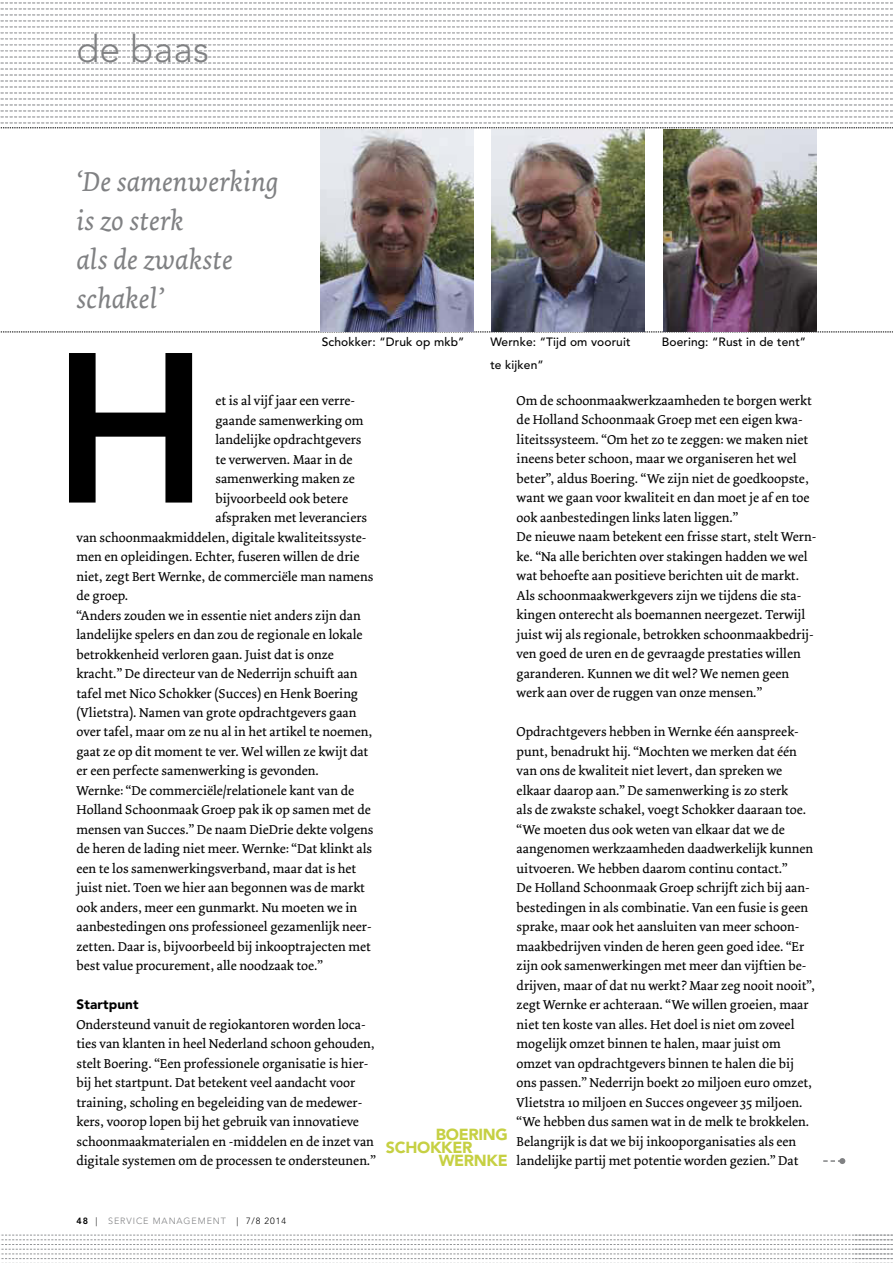
<style>
.page{position:relative;width:893px;height:1263px;background:#fff}
.page>*{position:absolute;margin:0;border:0;box-sizing:border-box;transform-origin:0 0}
.t1{font:800 211.2px "Avenir LT Std";color:#000}
.t2{font:300 37.5px "Avenir LT Std";letter-spacing:.005em;color:#808183}
.t3{font:italic 28.5px/39px "Dolly";color:#808183}
.t4{font:900 15.9px/12.6px "Avenir LT Std";letter-spacing:-.02em;color:#c6d043}
.t5{font:13.5px/19.5px "Dolly";color:#000}
.t6{font:900 13.5px "Avenir LT Std";letter-spacing:.01em;color:#000}
.t7{font:500 12px/22.5px "Avenir LT Std";letter-spacing:.01em;color:#000}
.t8{font:300 9px "Avenir LT Std";letter-spacing:.1em;color:#808183}
.s1{font-weight:800;color:#000}
.s2{color:#000}
</style>
<div class="page">
<svg style="left:0;top:332px;width:892px;height:1px"></svg>
<svg style="left:0;top:2px;width:892px;height:49px"></svg>
<svg style="left:0;top:57px;width:892px;height:72px"></svg>
<svg style="left:1px;top:1235px;width:891px;height:28px"></svg>
<svg style="left:823px;top:1158px;width:22px;height:6px"></svg>
<img style="left:320px;top:129px;width:153px;height:202px">
<img style="left:492px;top:129px;width:153px;height:202px">
<img style="left:663px;top:129px;width:153px;height:202px">
<h2 class="t2" style="left:77px;top:27px;width:134px">de baas</h2>
<h3 class="t3" style="left:77px;top:162px;width:203px">‘De samenwerking is zo sterk<br>als de zwakste schakel’</h3>
<p class="t7" style="left:322px;top:331px;width:144px">Schokker: “Druk op mkb”</p>
<p class="t7" style="left:490px;top:331px;width:142px">Wernke: “Tijd om vooruit te kijken”</p>
<p class="t7" style="left:662px;top:331px;width:146px">Boering: “Rust in de tent”</p>
<h1 class="t1" style="left:52px;top:304px;width:158px">H</h1>
<p class="t5" style="left:517px;top:391px;width:301px">Om de schoonmaakwerkzaamheden te borgen werkt de Holland Schoonmaak Groep met een eigen kwa&shy;liteitssysteem. “Om het zo te zeggen: we maken niet ineens beter schoon, maar we organiseren het wel beter”, aldus Boering. “We zijn niet de goedkoopste, want we gaan voor kwaliteit en dan moet je af en toe ook aanbestedingen links laten liggen.”<br>De nieuwe naam betekent een frisse start, stelt Wern&shy;ke. “Na alle berichten over stakingen hadden we wel wat behoefte aan positieve berichten uit de markt.<br>Als schoonmaakwerkgevers zijn we tijdens die sta&shy;kingen onterecht als boemannen neergezet. Terwijl juist wij als regionale, betrokken schoonmaakbedrij&shy;ven goed de uren en de gevraagde prestaties willen garanderen. Kunnen we dit wel? We nemen geen werk aan over de ruggen van onze mensen.”</p>
<p class="t5" style="left:517px;top:722px;width:300px">Opdrachtgevers hebben in Wernke één aanspreek&shy;punt, benadrukt hij. “Mochten we merken dat één van ons de kwaliteit niet levert, dan spreken we elkaar daarop aan.” De samenwerking is zo sterk<br>als de zwakste schakel, voegt Schokker daaraan toe. “We moeten dus ook weten van elkaar dat we de aangenomen werkzaamheden daadwerkelijk kunnen uitvoeren. We hebben daarom continu contact.”<br>De Holland Schoonmaak Groep schrijft zich bij aan&shy;bestedingen in als combinatie. Van een fusie is geen sprake, maar ook het aansluiten van meer schoon&shy;maakbedrijven vinden de heren geen goed idee. “Er zijn ook samenwerkingen met meer dan vijftien be&shy;drijven, maar of dat nu werkt? Maar zeg nooit nooit”, zegt Wernke er achteraan. “We willen groeien, maar niet ten koste van alles. Het doel is niet om zoveel mogelijk omzet binnen te halen, maar juist om omzet van opdrachtgevers binnen te halen die bij ons passen.” Nederrijn boekt 20 miljoen euro omzet, Vlietstra 10 miljoen en Succes ongeveer 35 miljoen. “We hebben dus samen wat in de melk te brokkelen.<br>Belangrijk is dat we bij inkooporganisaties als een landelijke partij met potentie worden gezien.” Dat</p>
<p class="t5" style="left:215px;top:391px;width:141px">et is al vijf jaar een verre-</p>
<p class="t5" style="left:215px;top:411px;width:150px">gaande samenwerking om</p>
<p class="t5" style="left:215px;top:430px;width:148px">landelijke opdrachtgevers</p>
<p class="t5" style="left:215px;top:450px;width:139px">te verwerven. Maar in de</p>
<p class="t5" style="left:215px;top:469px;width:141px">samenwerking maken ze</p>
<p class="t5" style="left:215px;top:489px;width:134px">bijvoorbeeld ook betere</p>
<p class="t5" style="left:215px;top:508px;width:153px">afspraken met leveranciers</p>
<p class="t5" style="left:77px;top:528px;width:291px">van schoonmaakmiddelen, digitale kwaliteitssyste-</p>
<p class="t5" style="left:77px;top:547px;width:285px">men en opleidingen. Echter, fuseren willen de drie</p>
<p class="t5" style="left:77px;top:567px;width:298px">niet, zegt Bert Wernke, de commerciële man namens</p>
<p class="t5" style="left:77px;top:586px;width:53px">de groep.</p>
<p class="t5" style="left:77px;top:606px;width:286px">“Anders zouden we in essentie niet anders zijn dan</p>
<p class="t5" style="left:77px;top:625px;width:288px">landelijke spelers en dan zou de regionale en lokale</p>
<p class="t5" style="left:77px;top:645px;width:259px">betrokkenheid verloren gaan. Juist dat is onze</p>
<p class="t5" style="left:77px;top:664px;width:282px">kracht.” De directeur van de Nederrijn schuift aan</p>
<p class="t5" style="left:77px;top:684px;width:283px">tafel met Nico Schokker (Succes) en Henk Boering</p>
<p class="t5" style="left:77px;top:703px;width:281px">(Vlietstra). Namen van grote opdrachtgevers gaan</p>
<p class="t5" style="left:77px;top:722px;width:297px">over tafel, maar om ze nu al in het artikel te noemen,</p>
<p class="t5" style="left:77px;top:742px;width:293px">gaat ze op dit moment te ver. Wel willen ze kwijt dat</p>
<p class="t5" style="left:77px;top:761px;width:244px">er een perfecte samenwerking is gevonden.</p>
<p class="t5" style="left:77px;top:781px;width:279px">Wernke: “De commerciële/relationele kant van de</p>
<p class="t5" style="left:77px;top:800px;width:296px">Holland Schoonmaak Groep pak ik op samen met de</p>
<p class="t5" style="left:77px;top:820px;width:298px">mensen van Succes.” De naam DieDrie dekte volgens</p>
<p class="t5" style="left:77px;top:839px;width:297px">de heren de lading niet meer. Wernke: “Dat klinkt als</p>
<p class="t5" style="left:77px;top:859px;width:281px">een te los samenwerkingsverband, maar dat is het</p>
<p class="t5" style="left:77px;top:878px;width:290px">juist niet. Toen we hier aan begonnen was de markt</p>
<p class="t5" style="left:77px;top:898px;width:282px">ook anders, meer een gunmarkt. Nu moeten we in</p>
<p class="t5" style="left:77px;top:917px;width:296px">aanbestedingen ons professioneel gezamenlijk neer-</p>
<p class="t5" style="left:77px;top:937px;width:296px">zetten. Daar is, bijvoorbeeld bij inkooptrajecten met</p>
<p class="t5" style="left:77px;top:956px;width:248px">best value procurement, alle noodzaak toe.”</p>
<p class="t6" style="left:77px;top:996px;width:64px">Startpunt</p>
<p class="t5" style="left:77px;top:1015px;width:301px">Ondersteund vanuit de regiokantoren worden loca&shy;ties van klanten in heel Nederland schoon gehouden, stelt Boering. “Een professionele organisatie is hier&shy;bij het startpunt. Dat betekent veel aandacht voor training, scholing en begeleiding van de medewer&shy;kers, voorop lopen bij het gebruik van innovatieve schoonmaakmaterialen en -middelen en de inzet van digitale systemen om de processen te ondersteunen.”</p>
<p class="t4" style="left:386px;top:1128px;width:123px;text-indent:50px">BOERING<br>SCHOKKER</p>
<p class="t4" style="left:439px;top:1154px;width:71px">WERNKE</p>
<p class="t8" style="left:77px;top:1216px;width:211px"><span class="s1">48</span> <span class="s2">|</span> SERVICE MANAGEMENT <span class="s2">| 7/8 2014</span></p>
</div>
